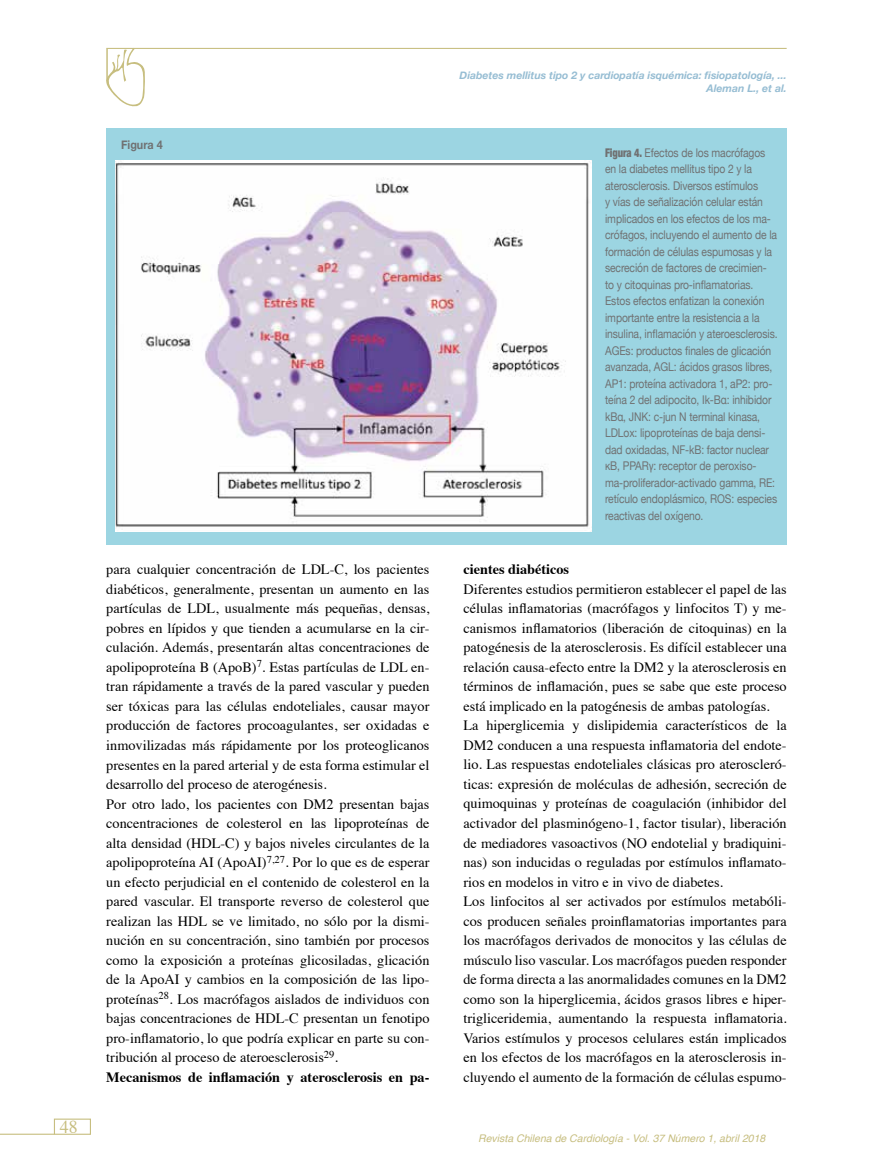
<style>
.page{position:relative;width:893px;height:1170px;background:#fff}
.page>*{position:absolute;margin:0;border:0;box-sizing:border-box;transform-origin:0 0}
.t1{font:18px "Times";color:#c7be80}
.t2{font:14.25px/19.5px "Times";color:#000}
.t3{font:700 14.25px "Times";color:#000}
.t4{font:12px/16.5px "Helvetica Neue";letter-spacing:-.01em;color:#707172;scale:.86 1}
.t5{font:700 12px "Helvetica Neue";color:#707172;scale:.9 1}
.t6{font:italic 700 10.5px/12.6px "Helvetica Neue";color:#96bdd3;text-align:right}
.t7{font:italic 10.5px "Helvetica";color:#c7be80}
.s1{font-weight:700}
.s2{font-weight:900;font-stretch:condensed}
</style>
<div class="page">
<hr style="left:0;top:1133px;width:54px;height:1px;background:#c7be80">
<div style="left:54px;top:1118px;width:37px;height:16px;border:1px solid #c7be80"></div>
<hr style="left:106px;top:48px;width:681px;height:1px;background:#c7be7f">
<svg style="left:106px;top:48px;width:39px;height:59px"></svg>
<hr style="left:106px;top:49px;width:2px;height:32px;background:#c7be7f">
<div style="left:106px;top:128px;width:681px;height:416px;background:#9cd5e2"></div>
<img style="left:116px;top:161px;width:475px;height:370px">
<p class="t5" style="left:121px;top:135px;width:48px">Figura 4</p>
<p class="t1" style="left:60px;top:1110px;width:19px">48</p>
<p class="t2" style="left:106px;top:558px;width:325px">para cualquier concentración de LDL-C, los pacientes diabéticos, generalmente, presentan un aumento en las partículas de LDL, usualmente más pequeñas, densas, pobres en lípidos y que tienden a acumularse en la cir&shy;culación. Además, presentarán altas concentraciones de apolipoproteína B (ApoB)<sup>7</sup>. Estas partículas de LDL en&shy;tran rápidamente a través de la pared vascular y pueden ser tóxicas para las células endoteliales, causar mayor producción de factores procoagulantes, ser oxidadas e inmovilizadas más rápidamente por los proteoglicanos presentes en la pared arterial y de esta forma estimular el desarrollo del proceso de aterogénesis.<br>Por otro lado, los pacientes con DM2 presentan bajas concentraciones de colesterol en las lipoproteínas de alta densidad (HDL-C) y bajos niveles circulantes de la apolipoproteína AI (ApoAI)<sup>7,27</sup>. Por lo que es de esperar un efecto perjudicial en el contenido de colesterol en la pared vascular. El transporte reverso de colesterol que realizan las HDL se ve limitado, no sólo por la dismi&shy;nución en su concentración, sino también por procesos como la exposición a proteínas glicosiladas, glicación de la ApoAI y cambios en la composición de las lipo&shy;proteínas<sup>28</sup>. Los macrófagos aislados de individuos con bajas concentraciones de HDL-C presentan un fenotipo pro-inflamatorio, lo que podría explicar en parte su con&shy;tribución al proceso de ateroesclerosis<sup>29</sup>.<br><span class="s1">Mecanismos de inflamación y aterosclerosis en pa-</span></p>
<p class="t6" style="left:460px;top:70px;width:329px">Diabetes mellitus tipo 2 y cardiopatía isquémica: fisiopatología, ...<br>Aleman L., et al.</p>
<p class="t4" style="left:605px;top:145px;width:202px"><span class="s2">Figura 4.</span> Efectos de los macrófagos en la diabetes mellitus tipo 2 y la aterosclerosis. Diversos estímulos<br>y vías de señalización celular están implicados en los efectos de los ma&shy;crófagos, incluyendo el aumento de la formación de células espumosas y la secreción de factores de crecimien&shy;to y citoquinas pro-inflamatorias.<br>Estos efectos enfatizan la conexión importante entre la resistencia a la insulina, inflamación y ateroesclerosis.<br>AGEs: productos finales de glicación avanzada, AGL: ácidos grasos libres, AP1: proteína activadora 1, aP2: pro&shy;teína 2 del adipocito, Ik-Bα: inhibidor kBα, JNK: c-jun N terminal kinasa, LDLox: lipoproteínas de baja densi&shy;dad oxidadas, NF-kB: factor nuclear κB, PPARγ: receptor de peroxiso&shy;ma-proliferador-activado gamma, RE: retículo endoplásmico, ROS: especies reactivas del oxígeno.</p>
<p class="t3" style="left:463px;top:556px;width:107px">cientes diabéticos</p>
<p class="t2" style="left:463px;top:578px;width:325px">Diferentes estudios permitieron establecer el papel de las células inflamatorias (macrófagos y linfocitos T) y me&shy;canismos inflamatorios (liberación de citoquinas) en la patogénesis de la aterosclerosis. Es difícil establecer una relación causa-efecto entre la DM2 y la aterosclerosis en términos de inflamación, pues se sabe que este proceso está implicado en la patogénesis de ambas patologías.<br>La hiperglicemia y dislipidemia característicos de la DM2 conducen a una respuesta inflamatoria del endote&shy;lio. Las respuestas endoteliales clásicas pro ateroscleró&shy;ticas: expresión de moléculas de adhesión, secreción de quimoquinas y proteínas de coagulación (inhibidor del activador del plasminógeno-1, factor tisular), liberación de mediadores vasoactivos (NO endotelial y bradiquini&shy;nas) son inducidas o reguladas por estímulos inflamato&shy;rios en modelos in vitro e in vivo de diabetes.<br>Los linfocitos al ser activados por estímulos metabóli&shy;cos producen señales proinflamatorias importantes para los macrófagos derivados de monocitos y las células de músculo liso vascular. Los macrófagos pueden responder de forma directa a las anormalidades comunes en la DM2 como son la hiperglicemia, ácidos grasos libres e hiper&shy;trigliceridemia, aumentando la respuesta inflamatoria.<br>Varios estímulos y procesos celulares están implicados en los efectos de los macrófagos en la aterosclerosis in&shy;cluyendo el aumento de la formación de células espumo-</p>
<p class="t7" style="left:478px;top:1129px;width:289px">Revista Chilena de Cardiología - Vol. 37 Número 1, abril 2018</p>
</div>
